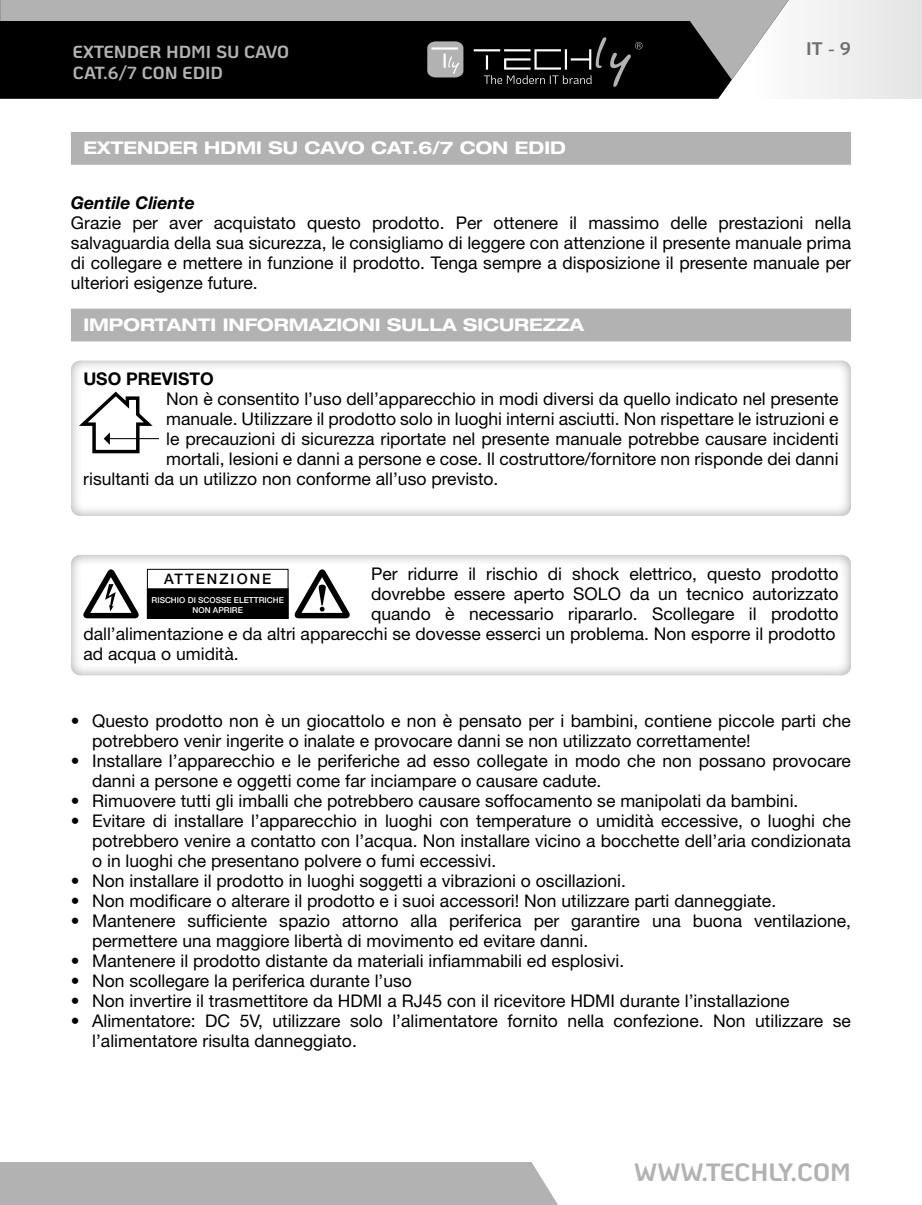
<style>
.page{position:relative;width:922px;height:1205px;background:#fff}
.page>*{position:absolute;margin:0;border:0;box-sizing:border-box;transform-origin:0 0}
.t1{font:700 25px "Ko Ho";color:#b3b2b2}
.t2{font:700 18.25px "Ko Ho";color:#706f6f}
.t3{font:17.5px/20px "Helvetica Neue LT Std";color:#000}
.t4{font:700 expanded 17.5px "Helvetica Neue LT Std";color:#fff}
.t5{font:700 17.5px/21px "Ko Ho";color:#b3b2b2}
.t6{font:italic 700 17.5px "Helvetica Neue LT Std";color:#000}
.t7{font:700 17.5px "Helvetica Neue LT Std";color:#000}
.t8{font:500 14.5px "Helvetica Neue LT Std";letter-spacing:.14em;color:#000}
.t9{font:500 8.25px/9.8px "Helvetica Neue LT Std";color:#fff;text-align:center}
</style>
<div class="page">
<svg style="left:0;top:80px;width:799px;height:19px;background:#1b1b1b"></svg>
<svg style="left:0;top:0;width:799px;height:80px;background:#4a4a4a"></svg>
<hr style="left:473px;top:49px;width:27px;height:2px;background:#fff">
<svg style="left:427px;top:41px;width:36px;height:36px"></svg>
<svg style="left:483px;top:37px;width:159px;height:50px;background:#1f1f1f"></svg>
<div style="left:0;top:1162px;width:558px;height:43px;background:#b3b2b2"></div>
<div style="left:71px;top:132px;width:779px;height:33px;background:#b3b2b2"></div>
<div style="left:71px;top:309px;width:779px;height:32px;background:#b3b2b2"></div>
<div style="left:70px;top:358px;width:783px;height:160px;background:#000;opacity:.4"></div>
<hr style="left:107px;top:438px;width:52px;height:1px;background:#000">
<svg style="left:74px;top:389px;width:79px;height:66px"></svg>
<div style="left:70px;top:552px;width:783px;height:125px;background:#000;opacity:.4"></div>
<svg style="left:293px;top:568px;width:58px;height:50px"></svg>
<svg style="left:82px;top:568px;width:58px;height:50px"></svg>
<div style="left:147px;top:569px;width:141px;height:49px;background:#fff"></div>
<div style="left:147px;top:569px;width:141px;height:49px;border:1px solid #000"></div>
<div style="left:147px;top:589px;width:141px;height:29px;background:#000"></div>
<div style="left:147px;top:588px;width:141px;height:30px;border:1px solid #000"></div>
<p class="t5" style="left:73px;top:41px;width:217px">EXTENDER HDMI SU CAVO<br>CAT.6/7 CON EDID</p>
<p class="t2" style="left:806px;top:34px;width:46px">IT - 9</p>
<p class="t4" style="left:83px;top:137px;width:484px">EXTENDER HDMI SU CAVO CAT.6/7 CON EDID</p>
<p class="t6" style="left:71px;top:192px;width:125px">Gentile Cliente</p>
<p class="t3" style="left:71px;top:212px;width:781px;text-align:justify">Grazie per aver acquistato questo prodotto. Per ottenere il massimo delle prestazioni nella salvaguardia della sua sicurezza, le consigliamo di leggere con attenzione il presente manuale prima di collegare e mettere in funzione il prodotto. Tenga sempre a disposizione il presente manuale per ulteriori esigenze future.</p>
<p class="t4" style="left:83px;top:314px;width:502px">IMPORTANTI INFORMAZIONI SULLA SICUREZZA</p>
<p class="t7" style="left:83px;top:368px;width:132px">USO PREVISTO</p>
<p class="t3" style="left:166px;top:389px;width:673px">Non è consentito l’uso dell’apparecchio in modi diversi da quello indicato nel presente</p>
<p class="t3" style="left:166px;top:409px;width:674px">manuale. Utilizzare il prodotto solo in luoghi interni asciutti. Non rispettare le istruzioni e</p>
<p class="t3" style="left:166px;top:429px;width:673px">le precauzioni di sicurezza riportate nel presente manuale potrebbe causare incidenti</p>
<p class="t3" style="left:166px;top:449px;width:673px">mortali, lesioni e danni a persone e cose. Il costruttore/fornitore non risponde dei danni</p>
<p class="t3" style="left:83px;top:469px;width:416px">risultanti da un utilizzo non conforme all’uso previsto.</p>
<p class="t3" style="left:371px;top:563px;width:469px">Per ridurre il rischio di shock elettrico, questo prodotto</p>
<p class="t3" style="left:371px;top:583px;width:469px">dovrebbe essere aperto SOLO da un tecnico autorizzato</p>
<p class="t3" style="left:371px;top:603px;width:469px">quando è necessario ripararlo. Scollegare il prodotto</p>
<p class="t3" style="left:83px;top:623px;width:753px">dall’alimentazione e da altri apparecchi se dovesse esserci un problema. Non esporre il prodotto</p>
<p class="t3" style="left:83px;top:643px;width:157px">ad acqua o umidità.</p>
<p class="t8" style="left:164px;top:570px;width:109px">ATTENZIONE</p>
<p class="t9" style="left:152px;top:595px;width:134px">RISCHIO DI SCOSSE ELETTRICHE<br>NON APRIRE</p>
<p class="t3" style="left:92px;top:710px;width:760px;text-indent:-21px">• Questo prodotto non è un giocattolo e non è pensato per i bambini, contiene piccole parti che potrebbero venir ingerite o inalate e provocare danni se non utilizzato correttamente!</p>
<p class="t3" style="left:92px;top:750px;width:760px;text-indent:-21px">• Installare l’apparecchio e le periferiche ad esso collegate in modo che non possano provocare danni a persone e oggetti come far inciampare o causare cadute.</p>
<p class="t3" style="left:71px;top:790px;width:728px">• Rimuovere tutti gli imballi che potrebbero causare soffocamento se manipolati da bambini.</p>
<p class="t3" style="left:92px;top:810px;width:760px;text-align:justify;text-indent:-21px">• Evitare di installare l’apparecchio in luoghi con temperature o umidità eccessive, o luoghi che potrebbero venire a contatto con l’acqua. Non installare vicino a bocchette dell’aria condizionata o in luoghi che presentano polvere o fumi eccessivi.</p>
<p class="t3" style="left:71px;top:870px;width:556px">• Non installare il prodotto in luoghi soggetti a vibrazioni o oscillazioni.</p>
<p class="t3" style="left:71px;top:890px;width:706px">• Non modificare o alterare il prodotto e i suoi accessori! Non utilizzare parti danneggiate.</p>
<p class="t3" style="left:92px;top:910px;width:760px;text-indent:-21px">• Mantenere sufficiente spazio attorno alla periferica per garantire una buona ventilazione, permettere una maggiore libertà di movimento ed evitare danni.</p>
<p class="t3" style="left:71px;top:950px;width:554px">• Mantenere il prodotto distante da materiali infiammabili ed esplosivi.</p>
<p class="t3" style="left:71px;top:970px;width:342px">• Non scollegare la periferica durante l’uso</p>
<p class="t3" style="left:71px;top:990px;width:720px">• Non invertire il trasmettitore da HDMI a RJ45 con il ricevitore HDMI durante l’installazione</p>
<p class="t3" style="left:92px;top:1010px;width:760px;text-indent:-21px">• Alimentatore: DC 5V, utilizzare solo l’alimentatore fornito nella confezione. Non utilizzare se l’alimentatore risulta danneggiato.</p>
<h1 class="t1" style="left:634px;top:1151px;width:218px">WWW.TECHLY.COM</h1>
</div>
